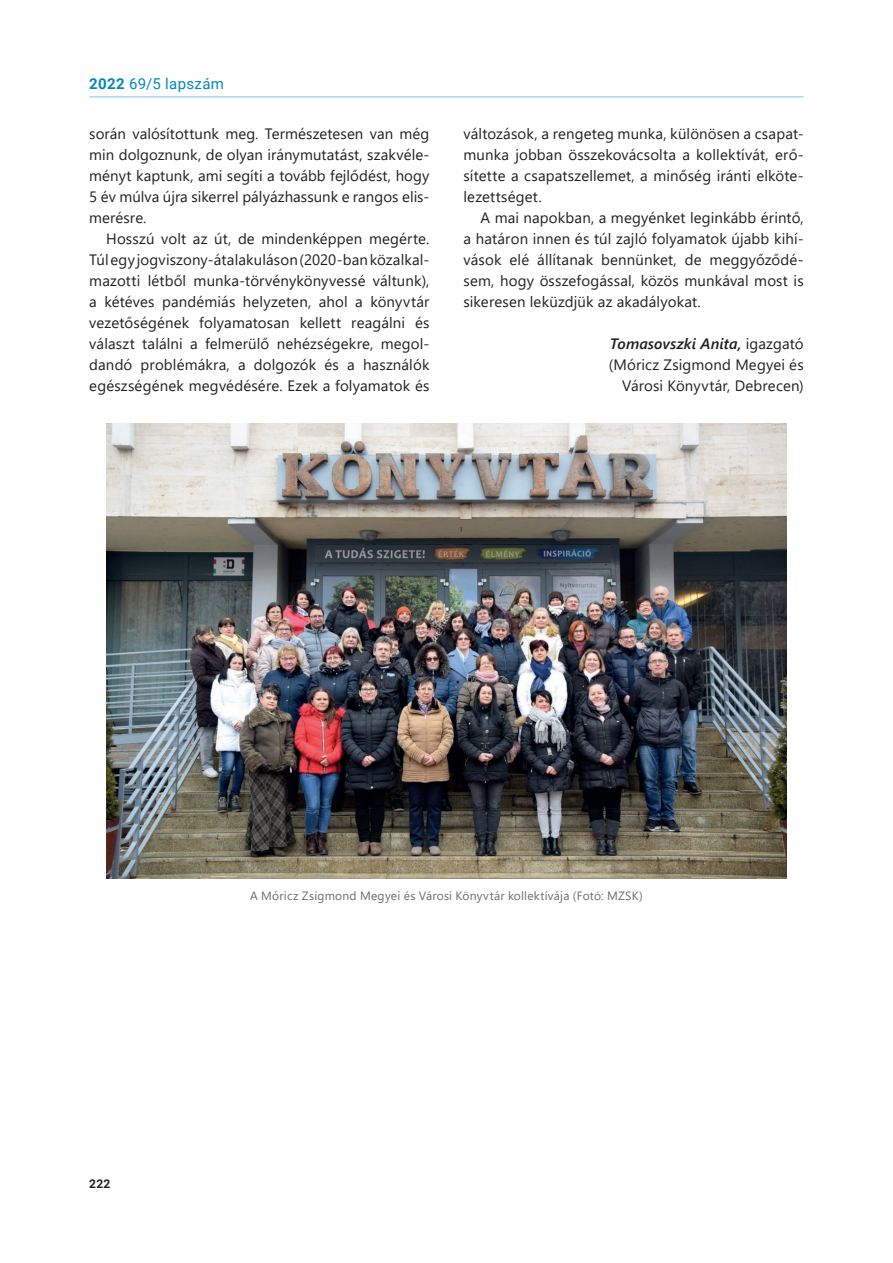
<style>
.page{position:relative;width:893px;height:1263px;background:#fff}
.page>*{position:absolute;margin:0;border:0;box-sizing:border-box;transform-origin:0 0}
.t1{font:15px/21px "Segoe UI";letter-spacing:.01em;color:#231f20;text-align:justify}
.t2{font:15px "Roboto";letter-spacing:.025em;color:#0088bf}
.t3{font:12px "Segoe UI";letter-spacing:.02em;color:#6c6d70}
.t4{font:700 12px "Roboto";color:#231f20}
.s1{font-weight:700}
.s2{font-weight:600;font-style:italic}
</style>
<div class="page">
<hr style="left:89px;top:97px;width:715px;height:1px;background:#0088bf">
<img style="left:106px;top:424px;width:681px;height:455px">
<p class="t2" style="left:89px;top:73px;width:136px"><span class="s1">2022</span> 69/5 lapszám</p>
<p class="t1" style="left:89px;top:122px;width:342px">során valósítottunk meg. Természetesen van még min dolgoznunk, de olyan iránymutatást, szakvéle&shy;ményt kaptunk, ami segíti a tovább fejlődést, hogy 5 év múlva újra sikerrel pályázhassunk e rangos elis&shy;merésre.</p>
<p class="t1" style="left:89px;top:227px;width:342px;text-indent:17px">Hosszú volt az út, de mindenképpen megérte.<br>Túlegy jogviszony-átalakuláson (2020-ban közalkal&shy;mazotti létből munka-törvénykönyvessé váltunk), a kétéves pandémiás helyzeten, ahol a könyvtár vezetőségének folyamatosan kellett reagálni és választ találni a felmerülő nehézségekre, megol&shy;dandó problémákra, a dolgozók és a használók egészségének megvédésére. Ezek a folyamatok és</p>
<p class="t1" style="left:463px;top:122px;width:342px">változások, a rengeteg munka, különösen a csapat&shy;munka jobban összekovácsolta a kollektívát, erő&shy;sítette a csapatszellemet, a minőség iránti elköte&shy;lezettséget.</p>
<p class="t1" style="left:463px;top:206px;width:342px;text-indent:17px">A mai napokban, a megyénket leginkább érintő, a határon innen és túl zajló folyamatok újabb kihí&shy;vások elé állítanak bennünket, de meggyőződé&shy;sem, hogy összefogással, közös munkával most is sikeresen leküzdjük az akadályokat.</p>
<p class="t1" style="left:609px;top:332px;width:196px;text-align:right"><span class="s2">Tomasovszki Anita,</span> igazgató (Móricz Zsigmond Megyei és<br>Városi Könyvtár, Debrecen)</p>
<p class="t4" style="left:89px;top:1175px;width:23px">222</p>
<p class="t3" style="left:250px;top:885px;width:394px">A Móricz Zsigmond Megyei és Városi Könyvtár kollektívája (Fotó: MZSK)</p>
</div>
